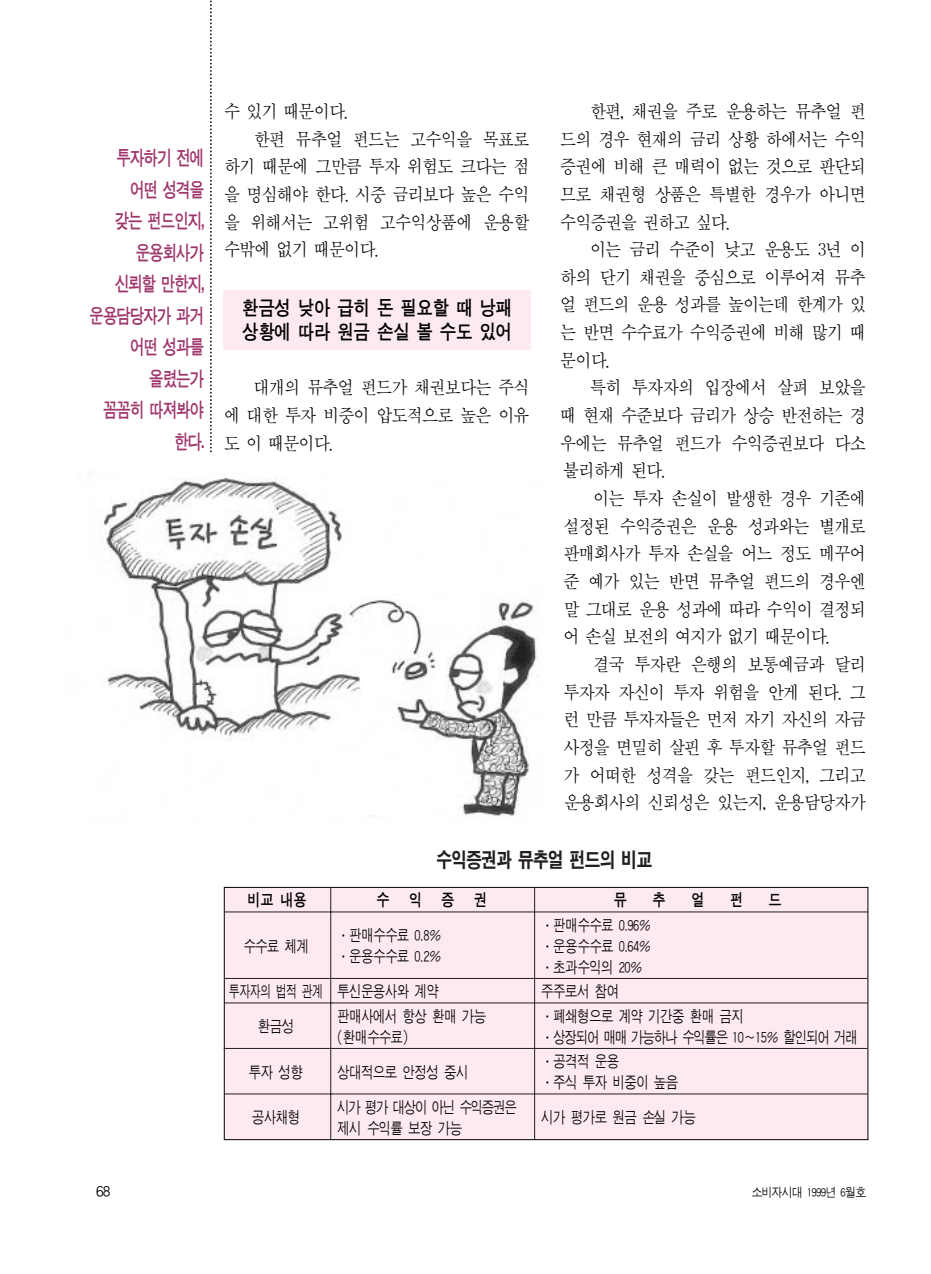
<style>
.page{position:relative;width:931px;height:1274px;background:#fff}
.page>*{position:absolute;margin:0;border:0;box-sizing:border-box;transform-origin:0 0}
.t1{font:21px/31.5px "J Ctg T";letter-spacing:-.14em;color:#9f366c;text-align:right;scale:.75 1}
.t2{font:21px/24.5px "J Ctg T";letter-spacing:-.095em;color:#000;scale:.85 1}
.t3{font:21px "J Cbg K";letter-spacing:-.105em;color:#231f20;scale:.8 1}
.t4{font:18.9px/27.7px "J Csm";letter-spacing:-.1em;color:#000;text-align:justify;scale:.9 1}
.t5{font:17.5px "J Ctg T";letter-spacing:1.31em;color:#000;scale:.8 1}
.t6{font:15.75px/21px "J Cmg J";letter-spacing:-.05em;color:#000;scale:.8 1}
.t7{font:15.75px "J Cmg J";letter-spacing:-.1em;color:#000;scale:.8 1}
.t8{font:15.75px "J Cmg J";letter-spacing:-.05em;color:#000;scale:.7 1}
.t9{font:15.75px "J Cmg J";letter-spacing:-.05em;color:#000}
.t10{font:12.25px "J Cmg J";letter-spacing:-.075em;color:#000;scale:.9 1}
</style>
<div class="page">
<div style="left:224px;top:887px;width:644px;height:253px;background:#fce9f1"></div>
<div style="left:224px;top:887px;width:644px;height:253px;border:1px solid #000"></div>
<hr style="left:330px;top:887px;width:1px;height:252px;background:#231f20">
<hr style="left:534px;top:888px;width:1px;height:251px;background:#231f20">
<hr style="left:224px;top:912px;width:644px;height:1px;background:#231f20">
<hr style="left:224px;top:978px;width:644px;height:1px;background:#231f20">
<hr style="left:224px;top:1003px;width:644px;height:1px;background:#231f20">
<hr style="left:224px;top:1048px;width:643px;height:1px;background:#231f20">
<hr style="left:224px;top:1094px;width:644px;height:1px;background:#231f20">
<img style="left:62px;top:471px;width:484px;height:354px;border-radius:28px">
<div style="left:223px;top:290px;width:308px;height:60px;background:#fce9f1"></div>
<svg style="left:210px;top:0;width:2px;height:452px"></svg>
<p class="t1" style="left:89px;top:143px;width:156px">투자하기 전에 어떤 성격을<br>갖는 펀드인지, 운용회사가 신뢰할 만한지, 운용담당자가 과거 어떤 성과를 올렸는가<br>꼼꼼히 따져봐야 한다.</p>
<p class="t4" style="left:224px;top:99px;width:140px">수 있기 때문이다.</p>
<p class="t4" style="left:254px;top:126px;width:309px">한편 뮤추얼 펀드는 고수익을 목표로</p>
<p class="t4" style="left:224px;top:154px;width:342px">하기 때문에 그만큼 투자 위험도 크다는 점</p>
<p class="t4" style="left:224px;top:182px;width:342px">을 명심해야 한다. 시중 금리보다 높은 수익</p>
<p class="t4" style="left:224px;top:209px;width:342px">을 위해서는 고위험 고수익상품에 운용할</p>
<p class="t4" style="left:224px;top:237px;width:173px">수밖에 없기 때문이다.</p>
<p class="t2" style="left:242px;top:296px;width:321px">환금성 낮아 급히 돈 필요할 때 낭패 상황에 따라 원금 손실 볼 수도 있어</p>
<p class="t4" style="left:224px;top:375px;width:342px;text-indent:30px">대개의 뮤추얼 펀드가 채권보다는 주식 에 대한 투자 비중이 압도적으로 높은 이유 도 이 때문이다.</p>
<p class="t4" style="left:560px;top:99px;width:342px;text-indent:30px">한편, 채권을 주로 운용하는 뮤추얼 펀 드의 경우 현재의 금리 상황 하에서는 수익 증권에 비해 큰 매력이 없는 것으로 판단되 므로 채권형 상품은 특별한 경우가 아니면 수익증권을 권하고 싶다.</p>
<p class="t4" style="left:560px;top:237px;width:342px;text-indent:30px">이는 금리 수준이 낮고 운용도 3년 이 하의 단기 채권을 중심으로 이루어져 뮤추 얼 펀드의 운용 성과를 높이는데 한계가 있 는 반면 수수료가 수익증권에 비해 많기 때 문이다.</p>
<p class="t4" style="left:560px;top:375px;width:342px;text-indent:30px">특히 투자자의 입장에서 살펴 보았을 때 현재 수준보다 금리가 상승 반전하는 경 우에는 뮤추얼 펀드가 수익증권보다 다소 불리하게 된다.</p>
<p class="t4" style="left:563px;top:486px;width:338px;text-indent:30px">이는 투자 손실이 발생한 경우 기존에 설정된 수익증권은 운용 성과와는 별개로 판매회사가 투자 손실을 어느 정도 메꾸어 준 예가 있는 반면 뮤추얼 펀드의 경우엔 말 그대로 운용 성과에 따라 수익이 결정되 어 손실 보전의 여지가 없기 때문이다.</p>
<p class="t4" style="left:563px;top:652px;width:338px;text-indent:30px">결국 투자란 은행의 보통예금과 달리 투자자 자신이 투자 위험을 안게 된다. 그 런 만큼 투자자들은 먼저 자기 자신의 자금 사정을 면밀히 살핀 후 투자할 뮤추얼 펀드 가 어떠한 성격을 갖는 펀드인지, 그리고 운용회사의 신뢰성은 있는지, 운용담당자가</p>
<p class="t3" style="left:436px;top:850px;width:273px">수익증권과 뮤추얼 펀드의 비교</p>
<p class="t5" style="left:247px;top:892px;width:77px">비교 내용</p>
<p class="t5" style="left:376px;top:892px;width:140px">수익증권</p>
<p class="t5" style="left:613px;top:892px;width:19px">뮤</p>
<p class="t5" style="left:652px;top:892px;width:19px">추</p>
<p class="t5" style="left:691px;top:892px;width:19px">얼</p>
<p class="t5" style="left:729px;top:892px;width:19px">펀</p>
<p class="t5" style="left:768px;top:892px;width:19px">드</p>
<p class="t6" style="left:337px;top:926px;width:132px">·판매수수료 0.8%</p>
<p class="t6" style="left:541px;top:915px;width:139px">·판매수수료 0.96%</p>
<p class="t6" style="left:337px;top:947px;width:132px">·운용수수료 0.2%</p>
<p class="t6" style="left:541px;top:936px;width:139px">·운용수수료 0.64% ·초과수익의 20%</p>
<p class="t8" style="left:229px;top:984px;width:302px">투자자의 법적 관계 투신운용사와 계약</p>
<p class="t6" style="left:541px;top:982px;width:99px">주주로서 참여</p>
<p class="t6" style="left:258px;top:1017px;width:47px">환금성</p>
<p class="t6" style="left:243px;top:936px;width:84px">수수료 체계</p>
<p class="t6" style="left:337px;top:1006px;width:188px">판매사에서 항상 환매 가능</p>
<p class="t6" style="left:541px;top:1006px;width:255px">·폐쇄형으로 계약 기간중 환매 금지</p>
<p class="t6" style="left:337px;top:1027px;width:91px">(환매수수료)</p>
<p class="t7" style="left:541px;top:1030px;width:397px">·상장되어 매매 가능하나 수익률은 10~15% 할인되어 거래</p>
<p class="t6" style="left:249px;top:1062px;width:69px">투자 성향</p>
<p class="t6" style="left:337px;top:1062px;width:166px">상대적으로 안정성 중시</p>
<p class="t6" style="left:541px;top:1052px;width:173px">·공격적 운용<br>·주식 투자 비중이 높음</p>
<p class="t6" style="left:252px;top:1108px;width:62px">공사채형</p>
<p class="t7" style="left:337px;top:1100px;width:227px">시가 평가 대상이 아닌 수익증권은</p>
<p class="t6" style="left:541px;top:1108px;width:195px">시가 평가로 원금 손실 가능</p>
<p class="t6" style="left:337px;top:1118px;width:158px">제시 수익률 보장 가능</p>
<p class="t9" style="left:96px;top:1184px;width:16px">68</p>
<p class="t10" style="left:751px;top:1187px;width:130px">소비자시대 1999년 6월호</p>
</div>
